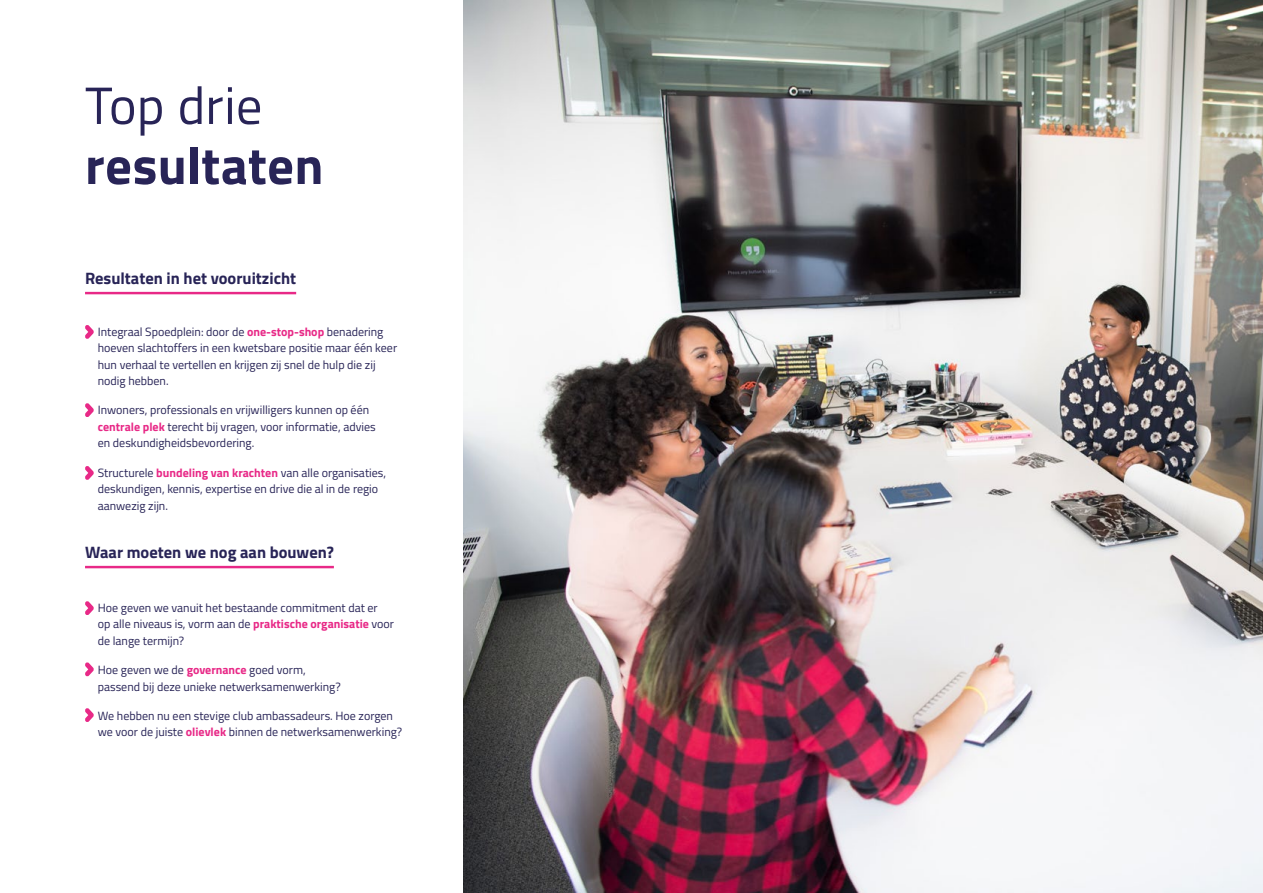
<style>
.page{position:relative;width:1263px;height:893px;background:#fff}
.page>*{position:absolute;margin:0;border:0;box-sizing:border-box;transform-origin:0 0}
.t1{font:700 52.5px "Titillium Web";letter-spacing:.005em;color:#282457}
.t2{font:52.5px "Titillium Web";letter-spacing:.005em;color:#282457}
.t3{font:700 16.5px "Titillium Web";color:#282457}
.t4{font:12px/16.5px "Titillium Web";color:#282457}
.s1{font-weight:700;color:#e82987}
</style>
<div class="page">
<img style="left:463px;top:0;width:800px;height:893px">
<hr style="left:85px;top:292px;width:211px;height:2px;background:#e82987">
<hr style="left:85px;top:566px;width:249px;height:2px;background:#e82987">
<svg style="left:85px;top:325px;width:9px;height:14px"></svg>
<svg style="left:85px;top:403px;width:9px;height:14px"></svg>
<svg style="left:85px;top:466px;width:9px;height:14px"></svg>
<svg style="left:85px;top:601px;width:9px;height:14px"></svg>
<svg style="left:85px;top:662px;width:9px;height:14px"></svg>
<svg style="left:85px;top:708px;width:9px;height:14px"></svg>
<h1 class="t2" style="left:85px;top:67px;width:179px">Top drie</h1>
<h1 class="t1" style="left:85px;top:125px;width:240px">resultaten</h1>
<h2 class="t3" style="left:85px;top:266px;width:213px">Resultaten in het vooruitzicht</h2>
<p class="t4" style="left:98px;top:323px;width:301px">Integraal Spoedplein: door de <span class="s1">one-stop-shop</span> benadering hoeven slachtoffers in een kwetsbare positie maar één keer hun verhaal te vertellen en krijgen zij snel de hulp die zij nodig -hebben.</p>
<p class="t4" style="left:98px;top:401px;width:279px">Inwoners, professionals en vrijwilligers kunnen op één <span class="s1">centrale plek</span> terecht bij vragen, voor informatie, advies en -deskundigheidsbevordering.</p>
<p class="t4" style="left:98px;top:464px;width:290px">Structurele <span class="s1">bundeling van krachten</span> van alle organisaties, deskundigen, kennis, expertise en drive die al in de regio aanwezig zijn.</p>
<h2 class="t3" style="left:85px;top:540px;width:250px">Waar moeten we nog aan bouwen?</h2>
<p class="t4" style="left:98px;top:599px;width:298px">Hoe geven we vanuit het bestaande commitment dat er<br>op alle niveaus is, vorm aan de <span class="s1">praktische organisatie</span> voor de lange termijn?</p>
<p class="t4" style="left:98px;top:661px;width:244px">Hoe geven we de <span class="s1">governance</span> goed vorm, passend bij deze unieke netwerksamenwerking?</p>
<p class="t4" style="left:98px;top:707px;width:306px">We hebben nu een stevige club ambassadeurs. Hoe zorgen we voor de juiste <span class="s1">olievlek</span> binnen de netwerksamenwerking?</p>
</div>
